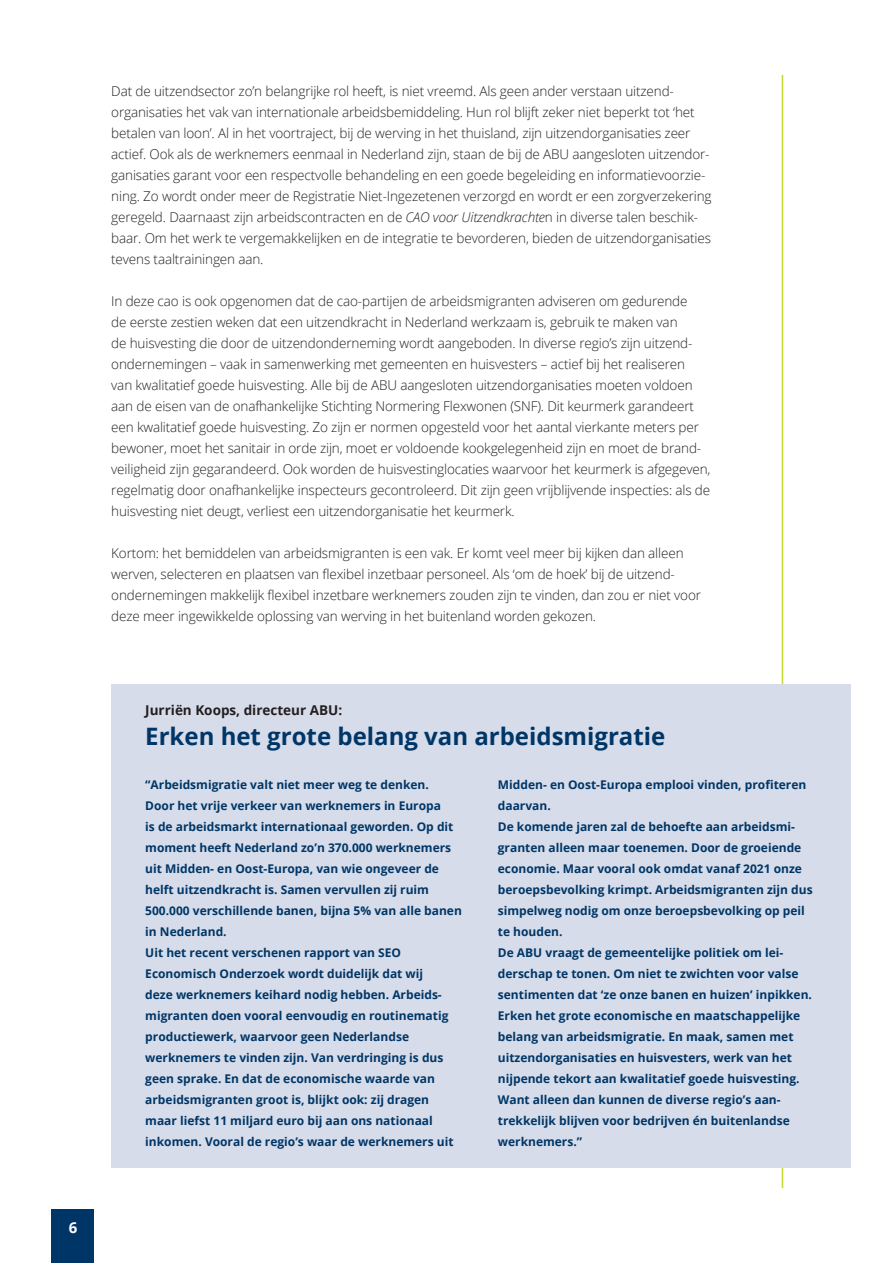
<style>
.page{position:relative;width:893px;height:1263px;background:#fff}
.page>*{position:absolute;margin:0;border:0;box-sizing:border-box;transform-origin:0 0}
.broodtekst{font:700 24px "Open Sans";color:#003667}
.t1{font:700 15px "Open Sans";color:#fff}
.broodtekst-2{font:300 13.5px/21px "Open Sans";letter-spacing:-.01em;color:#231f20}
.broodtekst-3{font:700 13.5px "Open Sans";color:#231f20}
.broodtekst-4{font:700 12px/21px "Open Sans";color:#003667}
.s1{font-style:italic}
</style>
<div class="page">
<hr style="left:782px;top:75px;width:1px;height:1113px;background:#c4d82d">
<div style="left:111px;top:684px;width:739px;height:483px;background:#d6dce9"></div>
<div style="left:52px;top:1209px;width:42px;height:54px;background:#003667"></div>
<p class="t1" style="left:69px;top:1217px;width:10px">6</p>
<p class="broodtekst-2" style="left:111px;top:80px;width:602px">Dat de uitzendsector zo’n belangrijke rol heeft, is niet vreemd. Als geen ander verstaan uitzend&shy;organisaties het vak van internationale arbeidsbemiddeling. Hun rol blijft zeker niet beperkt tot ‘het betalen van loon’. Al in het voortraject, bij de werving in het thuisland, zijn uitzendorganisaties zeer actief. Ook als de werknemers eenmaal in Nederland zijn, staan de bij de ABU aangesloten uitzendor&shy;ganisaties garant voor een respectvolle behandeling en een goede begeleiding en informatievoorzie&shy;ning. Zo wordt onder meer de Registratie Niet-Ingezetenen verzorgd en wordt er een zorgverzekering geregeld. Daarnaast zijn arbeidscontracten en de <span class="s1">CAO voor Uitzendkrachte</span>n in diverse talen beschik&shy;baar. Om het werk te vergemakkelijken en de integratie te bevorderen, bieden de uitzendorganisaties tevens taaltrainingen aan.</p>
<p class="broodtekst-2" style="left:111px;top:290px;width:601px">In deze cao is ook opgenomen dat de cao-partijen de arbeidsmigranten adviseren om gedurende<br>de eerste zestien weken dat een uitzendkracht in Nederland werkzaam is, gebruik te maken van<br>de huisvesting die door de uitzendonderneming wordt aangeboden. In diverse regio’s zijn uitzend&shy;ondernemingen – vaak in samenwerking met gemeenten en huisvesters – actief bij het realiseren<br>van kwalitatief goede huisvesting. Alle bij de ABU aangesloten uitzendorganisaties moeten voldoen aan de eisen van de onafhankelijke Stichting Normering Flexwonen (SNF). Dit keurmerk garandeert een kwalitatief goede huisvesting. Zo zijn er normen opgesteld voor het aantal vierkante meters per bewoner, moet het sanitair in orde zijn, moet er voldoende kookgelegenheid zijn en moet de brand&shy;veiligheid zijn gegarandeerd. Ook worden de huisvestinglocaties waarvoor het keurmerk is afgegeven, regelmatig door onafhankelijke inspecteurs gecontroleerd. Dit zijn geen vrijblijvende inspecties: als de huisvesting niet deugt, verliest een uitzendorganisatie het keurmerk.</p>
<p class="broodtekst-2" style="left:111px;top:542px;width:591px">Kortom: het bemiddelen van arbeidsmigranten is een vak. Er komt veel meer bij kijken dan alleen werven, selecteren en plaatsen van flexibel inzetbaar personeel. Als ‘om de hoek’ bij de uitzend&shy;ondernemingen makkelijk flexibel inzetbare werknemers zouden zijn te vinden, dan zou er niet voor deze meer ingewikkelde oplossing van werving in het buitenland worden gekozen.</p>
<p class="broodtekst-3" style="left:145px;top:701px;width:198px">Jurriën Koops, directeur ABU:</p>
<p class="broodtekst" style="left:145px;top:720px;width:522px">Erken het grote belang van arbeidsmigratie</p>
<p class="broodtekst-4" style="left:145px;top:774px;width:318px">“Arbeidsmigratie valt niet meer weg te denken.<br>Door het vrije verkeer van werknemers in Europa<br>is de arbeidsmarkt internationaal geworden. Op dit moment heeft Nederland zo’n 370.000 werknemers uit Midden- en Oost-Europa, van wie ongeveer de helft uitzendkracht is. Samen vervullen zij ruim 500.000 verschillende banen, bijna 5% van alle banen in Nederland.</p>
<p class="broodtekst-4" style="left:145px;top:942px;width:310px">Uit het recent verschenen rapport van SEO Economisch Onderzoek wordt duidelijk dat wij deze werknemers keihard nodig hebben. Arbeids&shy;migranten doen vooral eenvoudig en routinematig productiewerk, waarvoor geen Nederlandse werknemers te vinden zijn. Van verdringing is dus geen sprake. En dat de economische waarde van arbeidsmigranten groot is, blijkt ook: zij dragen maar liefst 11 miljard euro bij aan ons nationaal inkomen. Vooral de regio’s waar de werknemers uit</p>
<p class="broodtekst-4" style="left:498px;top:774px;width:310px">Midden- en Oost-Europa emplooi vinden, profiteren daarvan.</p>
<p class="broodtekst-4" style="left:498px;top:816px;width:316px">De komende jaren zal de behoefte aan arbeidsmi&shy;granten alleen maar toenemen. Door de groeiende economie. Maar vooral ook omdat vanaf 2021 onze beroepsbevolking krimpt. Arbeidsmigranten zijn dus simpelweg nodig om onze beroepsbevolking op peil te houden.</p>
<p class="broodtekst-4" style="left:498px;top:942px;width:316px">De ABU vraagt de gemeentelijke politiek om lei&shy;derschap te tonen. Om niet te zwichten voor valse sentimenten dat ‘ze onze banen en huizen’ inpikken.<br>Erken het grote economische en maatschappelijke belang van arbeidsmigratie. En maak, samen met uitzendorganisaties en huisvesters, werk van het nijpende tekort aan kwalitatief goede huisvesting.<br>Want alleen dan kunnen de diverse regio’s aan&shy;trekkelijk blijven voor bedrijven én buitenlandse werknemers.”</p>
</div>
